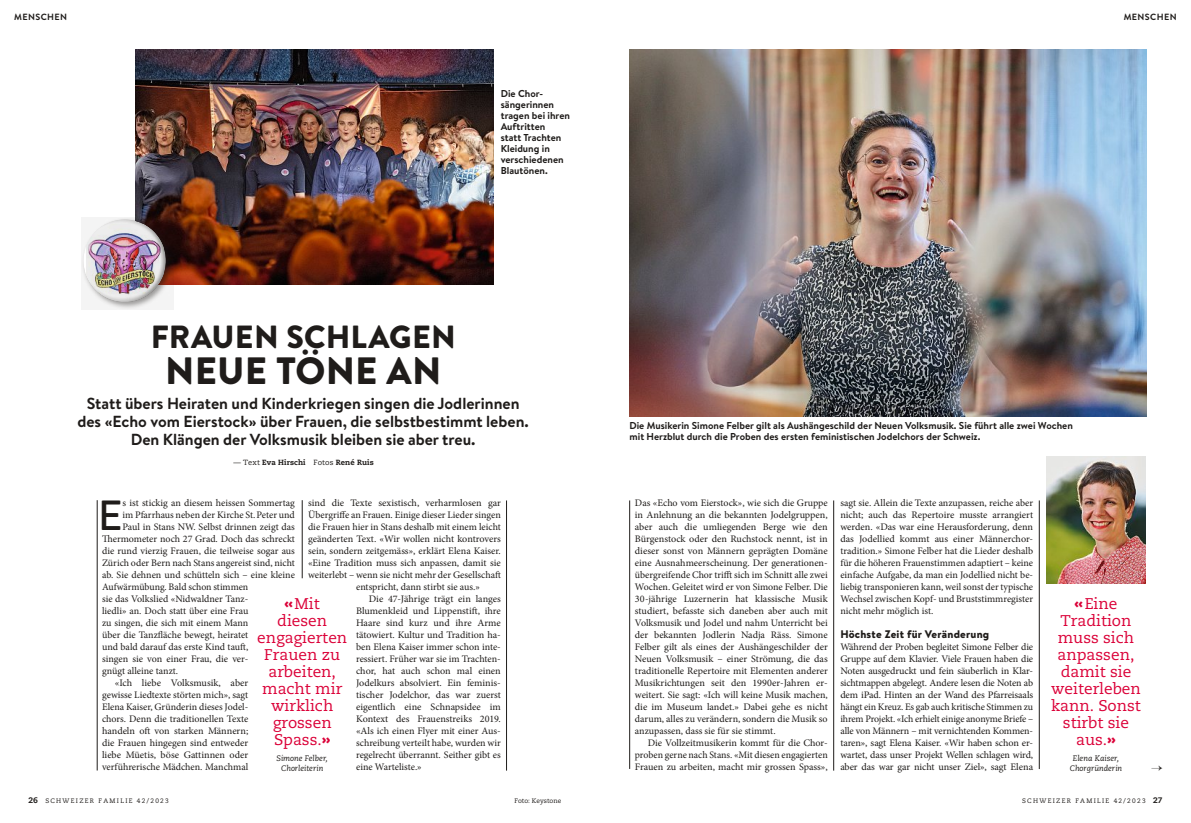
<style>
.page{position:relative;width:1191px;height:823px;background:#fff}
.page>*{position:absolute;margin:0;border:0;box-sizing:border-box;transform-origin:0 0}
.t1{font:42.1px "Brandon Text Medium OV CBYUAH";color:#1f1c1a}
.t2{font:38px "Brandon Grotesque Black OV CBYUAG";letter-spacing:.005em;color:#1f1c1a}
.t3{font:32px "Brandon Grotesque Black OV CBYUAG";letter-spacing:.005em;color:#1f1c1a}
.t4{font:16px/18px "Brandon Text Bold OV CBYUAF";color:#1f1c1a;text-align:center}
.t5{font:15.5px/17px "Caecilia Roman OV CBYUAD";color:#db0038;text-align:center}
.t6{font:11px "Brandon Text Black OV CBYUAM";letter-spacing:.02em;color:#1f1c1a}
.t7{font:10px/12px "Minion Pro Regular OV CBYUAI";color:#1f1c1a;text-align:justify}
.t8{font:10px/11px "Brandon Text Bold OV CBYUAF";color:#1f1c1a}
.t9{font:9px "Brandon Grotesque Bold OV CBYUAL";letter-spacing:.04em;color:#1f1c1a}
.t10{font:8px/10px "Caecilia Italic OV CBYUAK";color:#1f1c1a;text-align:center}
.t11{font:7.5px "Caecilia Heavy OV CBYUAJ";letter-spacing:.015em;color:#1f1c1a}
.t12{font:6.5px "Caecilia Roman OV CBYUAD";letter-spacing:.2em;color:#1f1c1a}
.t13{font:6.5px "Caecilia Roman OV CBYUAD";color:#1f1c1a}
.s1{font-family:"Caecilia Roman OV CBYUAD"}
.s2{font-family:"Caecilia Heavy OV CBYUAJ"}
.s3{font-family:"Caecilia Heavy OV CBYUAJ";font-size:8px}
</style>
<div class="page">
<img style="left:1046px;top:456px;width:99px;height:127px">
<img style="left:135px;top:50px;width:359px;height:234px">
<img style="left:629px;top:50px;width:517px;height:366px">
<div style="left:81px;top:216px;width:92px;height:93px;background:#1f1c1a;opacity:.45"></div>
<div style="left:78px;top:219px;width:50px;height:83px;background:#f4f4f4"></div>
<div style="left:86px;top:219px;width:86px;height:83px;background:#1f1c1a;opacity:.75"></div>
<hr style="left:506px;top:500px;width:1px;height:270px;background:#1f1c1a">
<hr style="left:833px;top:500px;width:1px;height:270px;background:#1f1c1a">
<hr style="left:1039px;top:500px;width:1px;height:268px;background:#1f1c1a">
<hr style="left:302px;top:500px;width:1px;height:78px;background:#1f1c1a">
<hr style="left:97px;top:500px;width:1px;height:270px;background:#1f1c1a">
<hr style="left:629px;top:500px;width:1px;height:268px;background:#1f1c1a">
<p class="t9" style="left:14px;top:12px;width:54px">MENSCHEN</p>
<p class="t9" style="left:1123px;top:12px;width:54px">MENSCHEN</p>
<p class="t8" style="left:501px;top:88px;width:71px">Die Chor&shy;sängerinnen tragen bei ihren<br>Auftritten<br>statt Trachten<br>Kleidung in verschiedenen<br>Blautönen.</p>
<h3 class="t3" style="left:151px;top:318px;width:307px">FRAUEN SCHLAGEN</h3>
<h2 class="t2" style="left:165px;top:348px;width:278px">NEUE TÖNE AN</h2>
<h3 class="t4" style="left:77px;top:394px;width:453px">Statt übers Heiraten und Kinderkriegen singen die Jodlerinnen des «Echo vom Eierstock» über Frauen, die selbstbestimmt leben.<br>Den Klängen der Volksmusik bleiben sie aber treu.</h3>
<p class="t11" style="left:233px;top:458px;width:142px"><span class="s1">— Text</span> Eva Hirschi <span class="s1">Fotos</span> René Ruis</p>
<p class="t7" style="left:308px;top:496px;width:194px">sind die Texte sexistisch, verharmlosen gar</p>
<p class="t7" style="left:308px;top:508px;width:194px">Übergriffe an Frauen. Einige dieser Lieder singen</p>
<p class="t7" style="left:308px;top:520px;width:194px">die Frauen hier in Stans deshalb mit einem leicht</p>
<p class="t7" style="left:308px;top:532px;width:194px">geänderten Text. «Wir wollen nicht kontrovers</p>
<p class="t7" style="left:308px;top:544px;width:194px">sein, sondern zeitgemäss», erklärt Elena Kaiser.</p>
<p class="t7" style="left:308px;top:556px;width:194px">«Eine Tradition muss sich anpassen, damit sie</p>
<p class="t7" style="left:308px;top:568px;width:194px">weiterlebt – wenn sie nicht mehr der Gesellschaft</p>
<p class="t7" style="left:356px;top:580px;width:125px">entspricht, dann stirbt sie aus.»</p>
<p class="t7" style="left:369px;top:592px;width:133px">Die 47-Jährige trägt ein langes</p>
<p class="t7" style="left:356px;top:604px;width:146px">Blumenkleid und Lippenstift, ihre</p>
<p class="t7" style="left:356px;top:616px;width:146px">Haare sind kurz und ihre Arme</p>
<p class="t7" style="left:356px;top:628px;width:146px">tätowiert. Kultur und Tradition ha-</p>
<p class="t7" style="left:356px;top:640px;width:146px">ben Elena Kaiser immer schon inte-</p>
<p class="t7" style="left:356px;top:652px;width:146px">ressiert. Früher war sie im Trachten-</p>
<p class="t7" style="left:356px;top:664px;width:146px">chor, hat auch schon mal einen</p>
<p class="t7" style="left:356px;top:676px;width:145px">Jodelkurs absolviert. Ein feminis-</p>
<p class="t7" style="left:356px;top:688px;width:146px">tischer Jodelchor, das war zuerst</p>
<p class="t7" style="left:356px;top:700px;width:146px">eigentlich eine Schnapsidee im</p>
<p class="t7" style="left:356px;top:712px;width:146px">Kontext des Frauenstreiks 2019.</p>
<p class="t7" style="left:356px;top:724px;width:146px">«Als ich einen Flyer mit einer Aus-</p>
<p class="t7" style="left:356px;top:736px;width:146px">schreibung verteilt habe, wurden wir</p>
<p class="t7" style="left:356px;top:748px;width:146px">regelrecht überrannt. Seither gibt es</p>
<p class="t7" style="left:356px;top:760px;width:67px">eine Warteliste.»</p>
<h1 class="t1" style="left:98px;top:490px;width:26px">E</h1>
<p class="t7" style="left:122px;top:496px;width:174px">s ist stickig an diesem heissen Sommertag</p>
<p class="t7" style="left:122px;top:508px;width:174px">im Pfarrhaus neben der Kirche St.Peter und</p>
<p class="t7" style="left:122px;top:520px;width:174px">Paul in Stans NW. Selbst drinnen zeigt das</p>
<p class="t7" style="left:102px;top:532px;width:194px">Thermometer noch 27 Grad. Doch das schreckt</p>
<p class="t7" style="left:102px;top:544px;width:194px">die rund vierzig Frauen, die teilweise sogar aus</p>
<p class="t7" style="left:102px;top:556px;width:194px">Zürich oder Bern nach Stans angereist sind, nicht</p>
<p class="t7" style="left:102px;top:568px;width:194px">ab. Sie dehnen und schütteln sich – eine kleine</p>
<p class="t7" style="left:102px;top:580px;width:148px">Aufwärmübung. Bald schon stimmen</p>
<p class="t7" style="left:102px;top:592px;width:148px">sie das Volkslied «Nidwaldner Tanz-</p>
<p class="t7" style="left:102px;top:604px;width:148px">liedli» an. Doch statt über eine Frau</p>
<p class="t7" style="left:102px;top:616px;width:148px">zu singen, die sich mit einem Mann</p>
<p class="t7" style="left:102px;top:628px;width:148px">über die Tanzfläche bewegt, heiratet</p>
<p class="t7" style="left:102px;top:640px;width:148px">und bald darauf das erste Kind tauft,</p>
<p class="t7" style="left:102px;top:652px;width:148px">singen sie von einer Frau, die ver-</p>
<p class="t7" style="left:102px;top:664px;width:78px">gnügt alleine tanzt.</p>
<p class="t7" style="left:115px;top:676px;width:135px">«Ich liebe Volksmusik, aber</p>
<p class="t7" style="left:102px;top:688px;width:148px">gewisse Liedtexte störten mich», sagt</p>
<p class="t7" style="left:102px;top:700px;width:148px">Elena Kaiser, Gründerin dieses Jodel-</p>
<p class="t7" style="left:102px;top:712px;width:148px">chors. Denn die traditionellen Texte</p>
<p class="t7" style="left:102px;top:724px;width:148px">handeln oft von starken Männern;</p>
<p class="t7" style="left:102px;top:736px;width:148px">die Frauen hingegen sind entweder</p>
<p class="t7" style="left:102px;top:748px;width:148px">liebe Müetis, böse Gattinnen oder</p>
<p class="t7" style="left:102px;top:760px;width:148px">verführerische Mädchen. Manchmal</p>
<h3 class="t5" style="left:257px;top:594px;width:92px"><span class="s2">«</span>Mit<br>diesen engagierten<br>Frauen zu arbeiten, macht mir wirklich grossen<br>Spass.<span class="s2">»</span></h3>
<p class="t10" style="left:276px;top:752px;width:53px">Simone Felber,<br>Chorleiterin</p>
<p class="t8" style="left:629px;top:420px;width:445px">Die Musikerin Simone Felber gilt als Aushängeschild der Neuen Volksmusik. Sie führt alle zwei Wochen mit Herzblut durch die Proben des ersten feministischen Jodelchors der Schweiz.</p>
<p class="t7" style="left:635px;top:496px;width:194px">Das «Echo vom Eierstock», wie sich die Gruppe in Anlehnung an die bekannten Jodelgruppen, aber auch die umliegenden Berge wie den Bürgenstock oder den Ruchstock nennt, ist in dieser sonst von Männern geprägten Domäne eine Ausnahmeerscheinung. Der generationen&shy;übergreifende Chor trifft sich im Schnitt alle zwei Wochen. Geleitet wird er von Simone Felber. Die 30-jährige Luzernerin hat klassische Musik studiert, befasste sich daneben aber auch mit Volksmusik und Jodel und nahm Unterricht bei der bekannten Jodlerin Nadja Räss. Simone Felber gilt als eines der Aushängeschilder der Neuen Volksmusik – einer Strömung, die das traditionelle Repertoire mit Elementen anderer Musikrichtungen seit den 1990er-Jahren er&shy;weitert. Sie sagt: «Ich will keine Musik machen, die im Museum landet.» Dabei gehe es nicht darum, alles zu verändern, sondern die Musik so anzupassen, dass sie für sie stimmt.</p>
<p class="t7" style="left:635px;top:736px;width:194px;text-indent:13px">Die Vollzeitmusikerin kommt für die Chor&shy;proben gerne nach Stans. «Mit diesen engagierten Frauen zu arbeiten, macht mir grossen Spass»,</p>
<p class="t7" style="left:840px;top:496px;width:194px">sagt sie. Allein die Texte anzupassen, reiche aber nicht; auch das Repertoire musste arrangiert werden. «Das war eine Herausforderung, denn das Jodellied kommt aus einer Männerchor&shy;tradition.» Simone Felber hat die Lieder deshalb für die höheren Frauenstimmen adaptiert – keine einfache Aufgabe, da man ein Jodellied nicht be&shy;liebig transponieren kann, weil sonst der typische Wechsel zwischen Kopf- und Bruststimmregister nicht mehr möglich ist.</p>
<p class="t6" style="left:840px;top:627px;width:150px">Höchste Zeit für Veränderung</p>
<p class="t7" style="left:840px;top:640px;width:194px">Während der Proben begleitet Simone Felber die Gruppe auf dem Klavier. Viele Frauen haben die Noten ausgedruckt und fein säuberlich in Klar&shy;sichtmappen abgelegt. Andere lesen die Noten ab dem iPad. Hinten an der Wand des Pfarreisaals hängt ein Kreuz. Es gab auch kritische Stimmen zu ihrem Projekt. «Ich erhielt einige anonyme Briefe – alle von Männern – mit vernichtenden Kommen&shy;taren», sagt Elena Kaiser. «Wir haben schon er&shy;wartet, dass unser Projekt Wellen schlagen wird, aber das war gar nicht unser Ziel», sagt Elena</p>
<h3 class="t5" style="left:1051px;top:595px;width:91px"><span class="s2">«</span>Eine<br>Tradition muss sich anpassen, damit sie weiterleben kann. Sonst stirbt sie aus.<span class="s2">»</span></h3>
<p class="t10" style="left:1069px;top:752px;width:54px">Elena Kaiser,<br>Chorgründerin</p>
<p class="t12" style="left:28px;top:796px;width:142px"><span class="s3">26</span> SCHWEIZER FAMILIE 42/2023</p>
<p class="t12" style="left:1022px;top:796px;width:142px">SCHWEIZER FAMILIE 42/2023 <span class="s3">27</span></p>
<p class="t13" style="left:514px;top:796px;width:48px">Foto: Keystone</p>
</div>
